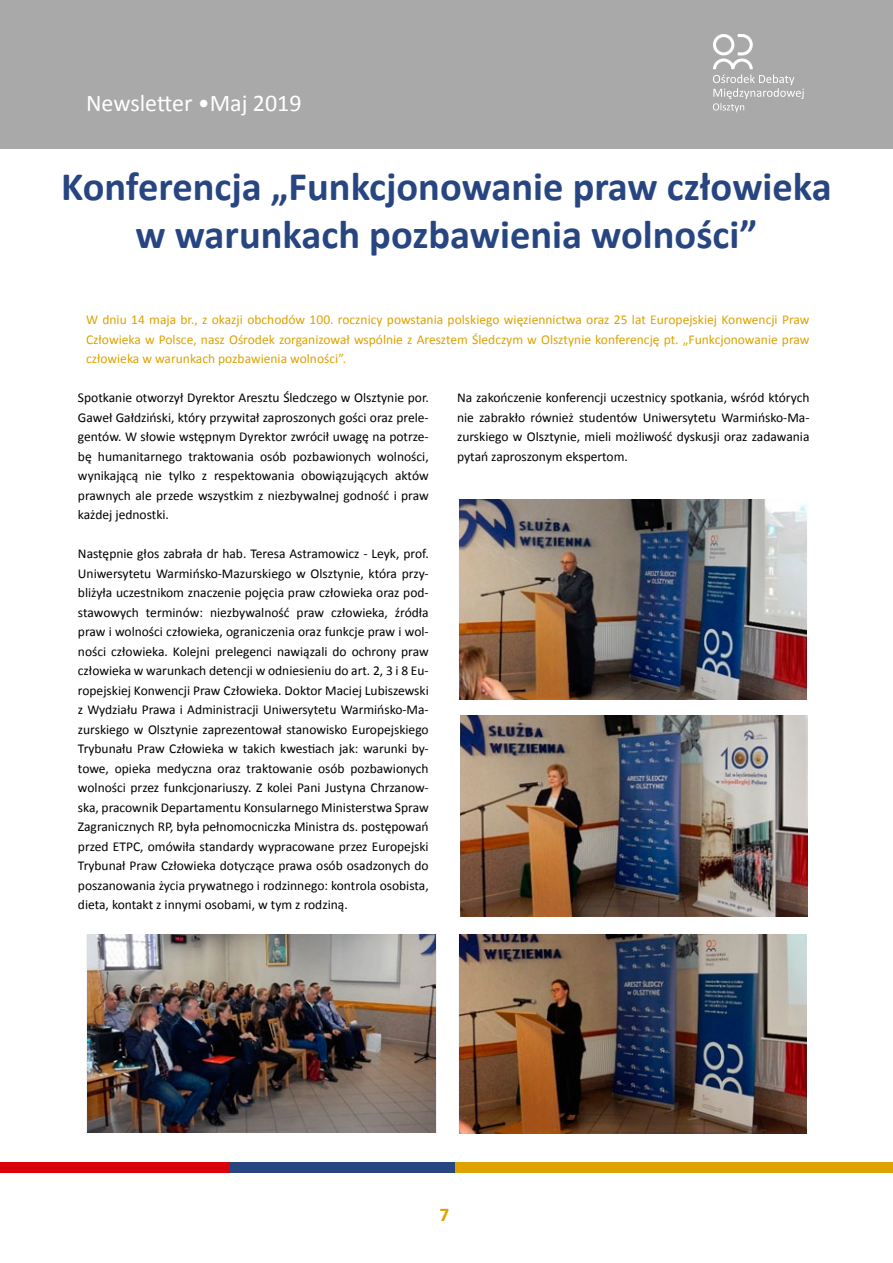
<style>
.page{position:relative;width:893px;height:1263px;background:#fff}
.page>*{position:absolute;margin:0;border:0;box-sizing:border-box;transform-origin:0 0}
.t1{font:700 40.5px/48.6px "Calibri";color:#274581;text-align:center}
.t2{font:24px "Calibri";color:#fff}
.t3{font:700 19.5px "Calibri";color:#dda200}
.t4{font:13.5px/19.5px "Calibri";color:#000;text-align:justify}
.t5{font:13.5px/19.5px "Calibri";color:#dda200;text-align:justify}
</style>
<div class="page">
<div style="left:0;top:0;width:893px;height:149px;background:#a9a9aa"></div>
<svg style="left:713px;top:34px;width:91px;height:78px"></svg>
<div style="left:455px;top:1162px;width:438px;height:10px;background:#dda200"></div>
<div style="left:230px;top:1162px;width:225px;height:10px;background:#274581"></div>
<div style="left:0;top:1162px;width:230px;height:10px;background:#da0009"></div>
<img style="left:459px;top:500px;width:348px;height:199px">
<img style="left:460px;top:715px;width:347px;height:202px">
<img style="left:86px;top:934px;width:350px;height:198px">
<img style="left:459px;top:934px;width:348px;height:200px">
<h2 class="t2" style="left:86px;top:88px;width:217px">Newsletter •Maj 2019</h2>
<h1 class="t1" style="left:61px;top:160px;width:772px">Konferencja „Funkcjonowanie praw człowieka w warunkach pozbawienia wolności”</h1>
<p class="t5" style="left:86px;top:309px;width:725px">W dniu 14 maja br., z okazji obchodów 100. rocznicy powstania polskiego więziennictwa oraz 25 lat Europejskiej Konwencji Praw Człowieka w Polsce, nasz Ośrodek zorganizował wspólnie z Aresztem Śledczym w Olsztynie konferencję pt. „Funkcjonowanie praw człowieka w warunkach pozbawienia wolności”.</p>
<p class="t4" style="left:78px;top:387px;width:352px">Spotkanie otworzył Dyrektor Aresztu Śledczego w Olsztynie por.<br>Gaweł Gałdziński, który przywitał zaproszonych gości oraz prele&shy;gentów. W słowie wstępnym Dyrektor zwrócił uwagę na potrze&shy;bę humanitarnego traktowania osób pozbawionych wolności, wynikającą nie tylko z respektowania obowiązujących aktów prawnych ale przede wszystkim z niezbywalnej godność i praw każdej jednostki.</p>
<p class="t4" style="left:78px;top:543px;width:352px">Następnie głos zabrała dr hab. Teresa Astramowicz - Leyk, prof.<br>U niwersytetu Warmińsko-Mazurskiego w Olsztynie, która przy&shy;bliżyła uczestnikom znaczenie pojęcia praw człowieka oraz pod&shy;stawowych terminów: niezbywalność praw człowieka, źródła praw i wolności człowieka, ograniczenia oraz funkcje praw i wol&shy;ności człowieka. Kolejni prelegenci nawiązali do ochrony praw człowieka w warunkach detencji w odniesieniu do art. 2, 3 i 8 Eu&shy;ropejskiej Konwencji Praw Człowieka. Doktor Maciej Lubiszewski z Wydziału Prawa i Administracji U niwersytetu Warmińsko-Ma&shy;zurskiego w Olsztynie zaprezentował stanowisko Europejskiego Trybunału Praw Człowieka w takich kwestiach jak: warunki by&shy;towe, opieka medyczna oraz traktowanie osób pozbawionych wolności przez funkcjonariuszy. Z kolei Pani Justyna Chrzanow&shy;ska, pracownik Departamentu Konsularnego Ministerstwa Spraw Zagranicznych RP, była pełnomocniczka Ministra ds. postępowań przed ETPC, omówiła standardy wypracowane przez Europejski Trybunał Praw Człowieka dotyczące prawa osób osadzonych do poszanowania życia prywatnego i rodzinnego: kontrola osobista, dieta, kontakt z innymi osobami, w tym z rodziną.</p>
<p class="t4" style="left:457px;top:387px;width:354px">Na zakończenie konferencji uczestnicy spotkania, wśród których nie zabrakło również studentów U niwersytetu Warmińsko-Ma&shy;zurskiego w Olsztynie, mieli możliwość dyskusji oraz zadawania pytań zaproszonym ekspertom.</p>
<h3 class="t3" style="left:439px;top:1203px;width:11px">7</h3>
</div>
